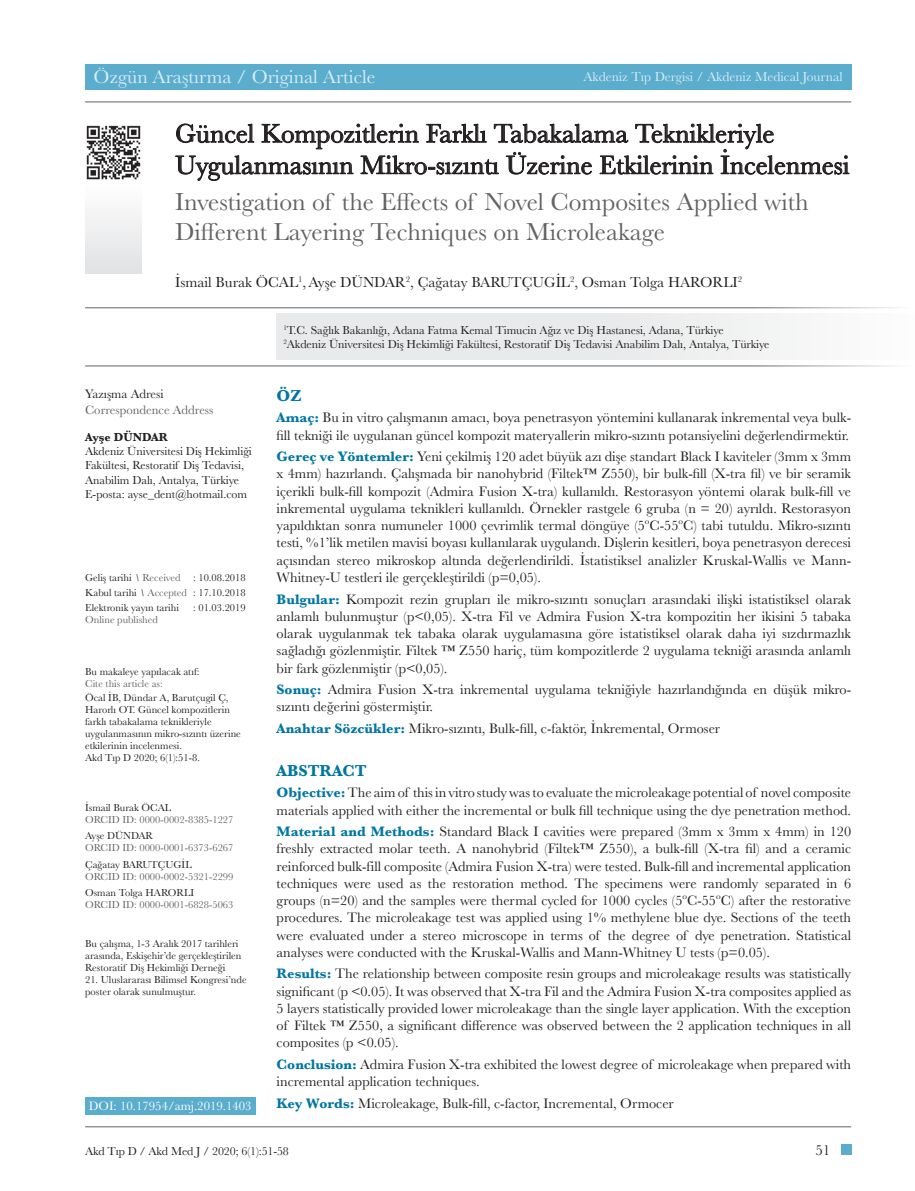
<style>
.page{position:relative;width:915px;height:1191px;background:#fff}
.page>*{position:absolute;margin:0;border:0;box-sizing:border-box;transform-origin:0 0}
.t1{font:27px/31.5px "Baskerville";color:#231f20}
.t2{font:25.5px/30px "Baskerville";color:#636366}
.t3{font:19.5px "Baskerville";color:#daebf4}
.t4{font:700 16.5px "Baskerville";color:#0076a3}
.t5{font:15px "Baskerville";color:#231f20}
.t6{font:14.25px/17.2px "Baskerville";color:#231f20}
.t7{font:13.5px "Baskerville";color:#daebf4}
.t8{font:12.75px "Baskerville";color:#fff}
.t9{font:12.75px "Baskerville";color:#636366}
.t10{font:12.75px "Baskerville";color:#231f20}
.t11{font:12px/14.4px "Baskerville";letter-spacing:-.005em;color:#231f20}
.t12{font:700 12px "Baskerville";color:#231f20}
.t13{font:10.5px/12px "Baskerville";color:#231f20}
.t14{font:10.5px "Baskerville";color:#636366}
.s1{font-style:italic}
.s2{color:#636366}
.s3{font-weight:700;color:#0076a3}
</style>
<div class="page">
<div style="left:840px;top:1144px;width:10px;height:10px;background:#5aadcd"></div>
<hr style="left:85px;top:102px;width:765px;height:1px;background:#636366">
<div style="left:85px;top:1097px;width:170px;height:17px;background:#5aadcd"></div>
<hr style="left:85px;top:1126px;width:765px;height:1px;background:#636366">
<div style="left:85px;top:64px;width:765px;height:25px;background:#5aadcd"></div>
<div style="left:85px;top:183px;width:56px;height:91px;background:linear-gradient(to bottom,#fffeff,#e1e1e3)"></div>
<img style="left:86px;top:125px;width:55px;height:55px">
<svg style="left:175px;top:124px;width:674px;height:57px"></svg>
<hr style="left:85px;top:365px;width:829px;height:1px;background:#636366">
<hr style="left:85px;top:307px;width:829px;height:1px;background:#636366">
<div style="left:276px;top:313px;width:638px;height:47px;background:linear-gradient(to right,#e4e5e6,#f7f8f8)"></div>
<h3 class="t3" style="left:94px;top:64px;width:283px">Özgün Araştırma / Original Article</h3>
<p class="t7" style="left:583px;top:68px;width:260px">Akdeniz Tıp Dergisi / Akdeniz Medical Journal</p>
<h1 class="t1" style="left:175px;top:118px;width:675px">Güncel Kompozitlerin Farklı Tabakalama Teknikleriyle<br>Uygulanmasının Mikro-sızıntı Üzerine Etkilerinin İncelenmesi</h1>
<h2 class="t2" style="left:175px;top:187px;width:635px">Investigation of the Effects of Novel Composites Applied with<br>Different Layering Techniques on Microleakage</h2>
<p class="t5" style="left:175px;top:273px;width:568px">İsmail Burak ÖCAL<sup>1</sup>,Ayşe DÜNDAR<sup>2</sup>, Çağatay BARUTÇUGİL<sup>2</sup>, Osman Tolga HARORLI<sup>2</sup></p>
<p class="t10" style="left:85px;top:386px;width:80px">Yazışma Adresi</p>
<p class="t9" style="left:85px;top:401px;width:130px">Correspondence Address</p>
<p class="t12" style="left:85px;top:428px;width:84px">Ayşe DÜNDAR</p>
<p class="t11" style="left:85px;top:444px;width:168px">Akdeniz Üniversitesi Diş Hekimliği Fakültesi, Restoratif Diş Tedavisi, Anabilim Dalı, Antalya, Türkiye E-posta: ayse_dent@hotmail.com</p>
<p class="t13" style="left:85px;top:570px;width:162px;line-height:15px;text-align:justify">Geliş tarihi <span class="s1">\</span> <span class="s2">Received</span> : 10.08.2018<br>Kabul tarihi <span class="s1">\</span> <span class="s2">Accepted</span> : 17.10.2018<br>Elektronik yayın tarihi</p>
<p class="t13" style="left:193px;top:602px;width:54px">: 01.03.2019</p>
<p class="t14" style="left:85px;top:613px;width:74px">Online published</p>
<p class="t13" style="left:85px;top:666px;width:116px">Bu makaleye yapılacak atıf:</p>
<p class="t14" style="left:85px;top:677px;width:79px">Cite this article as:</p>
<p class="t13" style="left:85px;top:692px;width:157px">Öcal İB, Dündar A, Barutçugil Ç,<br>Harorlı OT. Güncel kompozitlerin farklı tabakalama teknikleriyle uygulanmasının mikro-sızıntı üzerine etkilerinin incelenmesi.<br>Akd Tıp D 2020; 6(1):51-8.</p>
<p class="t13" style="left:85px;top:801px;width:88px">İsmail Burak ÖCAL</p>
<p class="t14" style="left:85px;top:813px;width:150px">ORCID ID: 0000-0002-8385-1227</p>
<p class="t13" style="left:85px;top:830px;width:70px">Ayşe DÜNDAR</p>
<p class="t14" style="left:85px;top:841px;width:150px">ORCID ID: 0000-0001-6373-6267</p>
<p class="t13" style="left:85px;top:858px;width:108px">Çağatay BARUTÇUGİL</p>
<p class="t14" style="left:85px;top:869px;width:150px">ORCID ID: 0000-0002-5321-2299</p>
<p class="t13" style="left:85px;top:886px;width:110px">Osman Tolga HARORLI</p>
<p class="t14" style="left:85px;top:897px;width:150px">ORCID ID: 0000-0001-6828-5063</p>
<p class="t13" style="left:85px;top:937px;width:158px">Bu çalışma, 1-3 Aralık 2017 tarihleri arasında, Eskişehir’de gerçekleştirilen<br>Restoratif Diş Hekimliği Derneği</p>
<p class="t13" style="left:85px;top:973px;width:163px">21. Uluslararası Bilimsel Kongresi’nde poster olarak sunulmuştur.</p>
<p class="t8" style="left:89px;top:1098px;width:164px">DOI: 10.17954/amj.2019.1403</p>
<p class="t11" style="left:283px;top:323px;width:487px"><sup>1</sup>T.C. Sağlık Bakanlığı, Adana Fatma Kemal Timucin Ağız ve Diş Hastanesi, Adana, Türkiye<br><sup>2</sup>Akdeniz Üniversitesi Diş Hekimliği Fakültesi, Restoratif Diş Tedavisi Anabilim Dalı, Antalya, Türkiye</p>
<p class="t4" style="left:276px;top:384px;width:26px">ÖZ</p>
<p class="t6" style="left:276px;top:409px;width:576px"><span class="s3">Amaç:</span> Bu in vitro çalışmanın amacı, boya penetrasyon yöntemini kullanarak inkremental veya bulk&shy;fill tekniği ile uygulanan güncel kompozit materyallerin mikro-sızıntı potansiyelini değerlendirmektir.</p>
<p class="t6" style="left:276px;top:448px;width:576px;text-align:justify"><span class="s3">Gereç ve Yöntemler:</span> Yeni çekilmiş 120 adet büyük azı dişe standart Black I kaviteler (3mm x 3mm x 4mm) hazırlandı. Çalışmada bir nanohybrid (Filtek™ Z550), bir bulk-fill (X-tra fil) ve bir seramik içerikli bulk-fill kompozit (Admira Fusion X-tra) kullanıldı. Restorasyon yöntemi olarak bulk-fill ve inkremental uygulama teknikleri kullanıldı. Örnekler rastgele 6 gruba (n = 20) ayrıldı. Restorasyon yapıldıktan sonra numuneler 1000 çevrimlik termal döngüye (5ºC-55ºC) tabi tutuldu. Mikro-sızıntı testi, %1’lik metilen mavisi boyası kullanılarak uygulandı. Dişlerin kesitleri, boya penetrasyon derecesi açısından stereo mikroskop altında değerlendirildi. İstatistiksel analizler Kruskal-Wallis ve Mann-Whitney-U testleri ile gerçekleştirildi (p=0,05).</p>
<p class="t6" style="left:276px;top:590px;width:576px;text-align:justify"><span class="s3">Bulgular:</span> Kompozit rezin grupları ile mikro-sızıntı sonuçları arasındaki ilişki istatistiksel olarak anlamlı bulunmuştur (p&lt;0,05). X-tra Fil ve Admira Fusion X-tra kompozitin her ikisini 5 tabaka olarak uygulanmak tek tabaka olarak uygulamasına göre istatistiksel olarak daha iyi sızdırmazlık sağladığı gözlenmiştir. Filtek ™ Z550 hariç, tüm kompozitlerde 2 uygulama tekniği arasında anlamlı bir fark gözlenmiştir (p&lt;0,05).</p>
<p class="t6" style="left:276px;top:681px;width:576px"><span class="s3">Sonuç:</span> Admira Fusion X-tra inkremental uygulama tekniğiyle hazırlandığında en düşük mikro&shy;sızıntı değerini göstermiştir.</p>
<p class="t6" style="left:276px;top:720px;width:445px"><span class="s3">Anahtar Sözcükler:</span> Mikro-sızıntı, Bulk-fill, c-faktör, İnkremental, Ormoser</p>
<p class="t4" style="left:276px;top:759px;width:92px">ABSTRACT</p>
<p class="t6" style="left:276px;top:784px;width:576px"><span class="s3">Objective:</span>The aim of this in vitro study was to evaluate the microleakage potential of novel composite materials applied with either the incremental or bulk fill technique using the dye penetration method.</p>
<p class="t6" style="left:276px;top:823px;width:576px;text-align:justify"><span class="s3">Material and Methods:</span> Standard Black I cavities were prepared (3mm x 3mm x 4mm) in 120 freshly extracted molar teeth. A nanohybrid (Filtek™ Z550), a bulk-fill (X-tra fil) and a ceramic reinforced bulk-fill composite (Admira Fusion X-tra) were tested. Bulk-fill and incremental application techniques were used as the restoration method. The specimens were randomly separated in 6 groups (n=20) and the samples were thermal cycled for 1000 cycles (5ºC-55ºC) after the restorative procedures. The microleakage test was applied using 1% methylene blue dye. Sections of the teeth were evaluated under a stereo microscope in terms of the degree of dye penetration. Statistical analyses were conducted with the Kruskal-Wallis and Mann-Whitney U tests (p=0.05).</p>
<p class="t6" style="left:276px;top:965px;width:576px;text-align:justify"><span class="s3">Results:</span> The relationship between composite resin groups and microleakage results was statistically significant (p &lt;0.05). It was observed that X-tra Fil and the Admira Fusion X-tra composites applied as 5 layers statistically provided lower microleakage than the single layer application. With the exception of Filtek ™ Z550, a significant difference was observed between the 2 application techniques in all composites (p &lt;0.05).</p>
<p class="t6" style="left:276px;top:1056px;width:576px"><span class="s3">Conclusion:</span> Admira Fusion X-tra exhibited the lowest degree of microleakage when prepared with incremental application techniques.</p>
<p class="t6" style="left:276px;top:1094px;width:398px"><span class="s3">Key Words:</span> Microleakage, Bulk-fill, c-factor, Incremental, Ormocer</p>
<p class="t11" style="left:85px;top:1144px;width:205px">Akd Tıp D / Akd Med J / 2020; 6(1):51-58</p>
<p class="t5" style="left:815px;top:1140px;width:16px">51</p>
</div>
